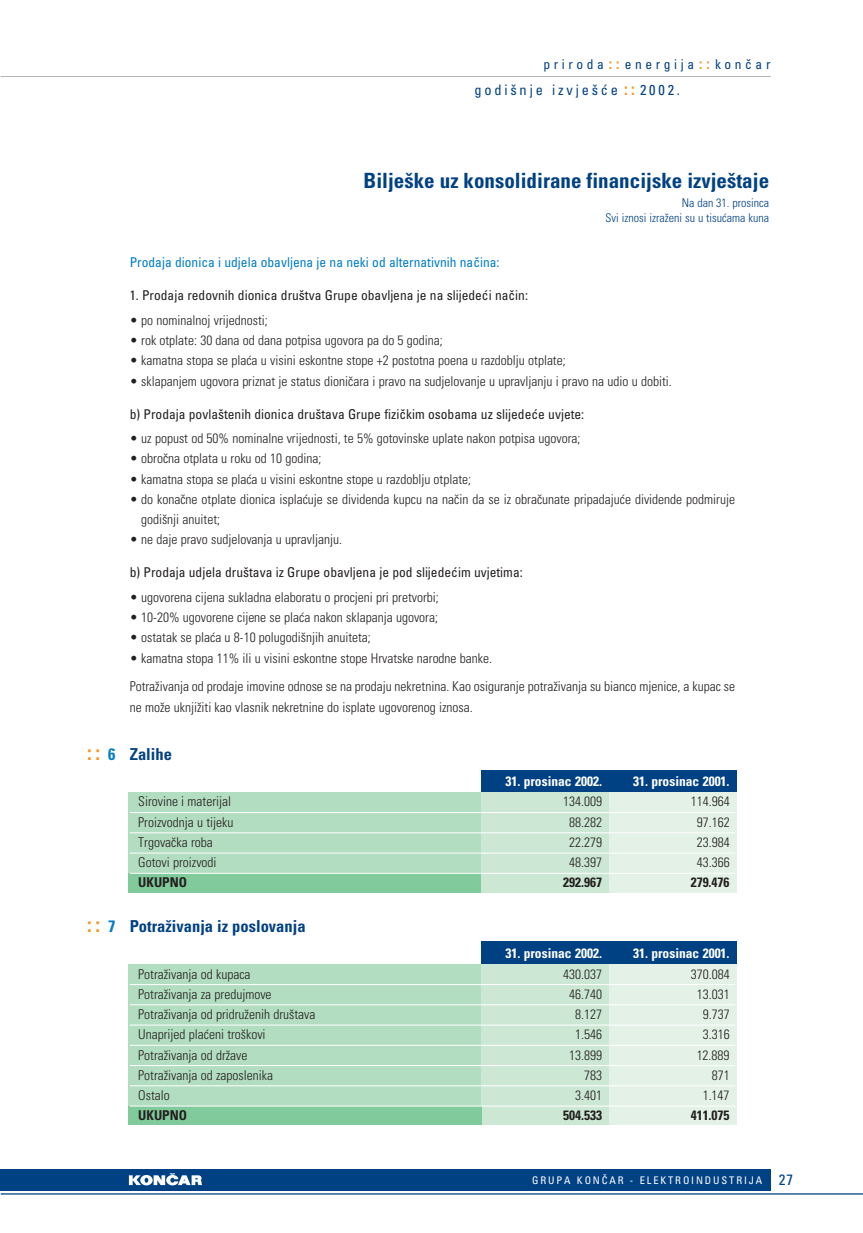
<style>
.page{position:relative;width:863px;height:1233px;background:#fff}
.page>*{position:absolute;margin:0;border:0;box-sizing:border-box;transform-origin:0 0}
.t1{font:700 condensed 21px "Univers";color:#004183}
.t2{font:700 condensed 16.5px "Univers";color:#004183}
.t3{font:condensed 14.4px "Univers";letter-spacing:.195em;color:#004183}
.t4{font:300 condensed 13.5px/20.2px "Univers";color:#231f1f}
.t5{font:condensed 13.5px "Univers";color:#231f1f}
.t6{font:700 condensed 13.5px "Univers";color:#fff}
.t7{font:condensed 13.5px "Univers";color:#007dc6}
.t8{font:700 condensed 13.5px "Univers";color:#231f1f}
.t9{font:condensed 13.5px "Univers";letter-spacing:.265em;color:#004183}
.t10{font:300 condensed 12px/15px "Univers";color:#004183;text-align:right}
.t11{font:condensed 10.5px "Univers";letter-spacing:.175em;color:#fff}
.s1{font-weight:700;font-size:15px;color:#f7941e}
.s2{font-weight:700;font-size:16.8px;color:#f7941e}
.s3{font-size:21px;color:#f7941e}
.s4{color:#007dc6}
.s5{font-size:15px;color:#004183}
</style>
<div class="page">
<div style="left:481px;top:942px;width:255px;height:23px;background:#004183"></div>
<div style="left:128px;top:964px;width:608px;height:161px;background:#b3ddc0"></div>
<div style="left:481px;top:770px;width:255px;height:22px;background:#004183"></div>
<div style="left:128px;top:792px;width:608px;height:101px;background:#b3ddc0"></div>
<hr style="left:1px;top:76px;width:769px;height:1px;background:#b2b4b6">
<div style="left:1px;top:1169px;width:769px;height:22px;background:#004183"></div>
<hr style="left:1px;top:1193px;width:861px;height:2px;background:#004183">
<svg style="left:129px;top:1173px;width:73px;height:12px"></svg>
<div style="left:609px;top:792px;width:127px;height:101px;background:#e3f1e7"></div>
<div style="left:481px;top:792px;width:128px;height:101px;background:#cce8d4"></div>
<div style="left:128px;top:873px;width:353px;height:20px;background:#81ca9b"></div>
<div style="left:609px;top:964px;width:127px;height:161px;background:#e3f1e7"></div>
<div style="left:481px;top:964px;width:128px;height:161px;background:#cce8d4"></div>
<div style="left:128px;top:1106px;width:353px;height:19px;background:#81ca9b"></div>
<hr style="left:130px;top:812px;width:605px;height:1px;background:#fff">
<hr style="left:130px;top:832px;width:605px;height:1px;background:#fff">
<hr style="left:130px;top:853px;width:605px;height:1px;background:#fff">
<hr style="left:130px;top:873px;width:605px;height:1px;background:#fff">
<hr style="left:130px;top:984px;width:605px;height:1px;background:#fff">
<hr style="left:130px;top:1004px;width:605px;height:1px;background:#fff">
<hr style="left:130px;top:1025px;width:605px;height:1px;background:#fff">
<hr style="left:130px;top:1045px;width:605px;height:1px;background:#fff">
<hr style="left:130px;top:1065px;width:605px;height:1px;background:#fff">
<hr style="left:130px;top:1085px;width:605px;height:1px;background:#fff">
<hr style="left:130px;top:1106px;width:605px;height:1px;background:#fff">
<p class="t9" style="left:543px;top:59px;width:228px">priroda<span class="s1">::</span> energija<span class="s1">::</span> konËar</p>
<p class="t3" style="left:474px;top:85px;width:207px">godiπnje izvjeπÊe <span class="s2">::</span> 2002.</p>
<h1 class="t1" style="left:363px;top:172px;width:407px">Biljeπke uz konsolidirane financijske izvjeπtaje</h1>
<p class="t10" style="left:605px;top:196px;width:165px">Na dan 31. prosinca<br>Svi iznosi izraæeni su u tisuÊama kuna</p>
<p class="t7" style="left:130px;top:258px;width:371px">Prodaja dionica i udjela obavljena je na neki od alternativnih naËina:</p>
<p class="t5" style="left:130px;top:291px;width:400px">1. Prodaja redovnih dionica druπtva Grupe obavljena je na slijedeÊi naËin:</p>
<p class="t4" style="left:130px;top:311px;width:139px">• po nominalnoj vrijednosti;</p>
<p class="t4" style="left:130px;top:332px;width:314px">• rok otplate: 30 dana od dana potpisa ugovora pa do 5 godina;</p>
<p class="t4" style="left:130px;top:352px;width:437px">• kamatna stopa se plaÊa u visini eskontne stope +2 postotna poena u razdoblju otplate;</p>
<p class="t4" style="left:130px;top:372px;width:543px">• sklapanjem ugovora priznat je status dioniËara i pravo na sudjelovanje u upravljanju i pravo na udio u dobiti.</p>
<p class="t5" style="left:130px;top:409px;width:456px">b) Prodaja povlaπtenih dionica druπtava Grupe fiziËkim osobama uz slijedeÊe uvjete:</p>
<p class="t4" style="left:130px;top:430px;width:452px">• uz popust od 50% nominalne vrijednosti, te 5% gotovinske uplate nakon potpisa ugovora;</p>
<p class="t4" style="left:130px;top:450px;width:193px">• obroËna otplata u roku od 10 godina;</p>
<p class="t4" style="left:130px;top:470px;width:343px">• kamatna stopa se plaÊa u visini eskontne stope u razdoblju otplate;</p>
<p class="t4" style="left:141px;top:490px;width:595px;text-indent:-11px">• do konaËne otplate dionica isplaÊuje se dividenda kupcu na naËin da se iz obraËunate pripadajuÊe dividende podmiruje godiπnji anuitet;</p>
<p class="t4" style="left:130px;top:531px;width:214px">• ne daje pravo sudjelovanja u upravljanju.</p>
<p class="t5" style="left:130px;top:568px;width:394px">b) Prodaja udjela druπtava iz Grupe obavljena je pod slijedeÊim uvjetima:</p>
<p class="t4" style="left:130px;top:588px;width:310px">• ugovorena cijena sukladna elaboratu o procjeni pri pretvorbi;</p>
<p class="t4" style="left:130px;top:609px;width:310px">• 10-20% ugovorene cijene se plaÊa nakon sklapanja ugovora;</p>
<p class="t4" style="left:130px;top:629px;width:243px">• ostatak se plaÊa u 8-10 polugodiπnjih anuiteta;</p>
<p class="t4" style="left:130px;top:645px;width:607px;line-height:28.8px">• kamatna stopa 11% ili u visini eskontne stope Hrvatske narodne banke.<br>Potraæivanja od prodaje imovine odnose se na prodaju nekretnina. Kao osiguranje potraæivanja su bianco mjenice, a kupac se</p>
<p class="t4" style="left:130px;top:698px;width:344px">ne moæe uknjiæiti kao vlasnik nekretnine do isplate ugovorenog iznosa.</p>
<p class="t2" style="left:87px;top:748px;width:86px"><span class="s3">: :</span> <span class="s4">6</span> Zalihe</p>
<p class="t6" style="left:505px;top:777px;width:98px">31. prosinac 2002.</p>
<p class="t6" style="left:633px;top:777px;width:98px">31. prosinac 2001.</p>
<p class="t4" style="left:138px;top:793px;width:94px">Sirovine i materijal</p>
<p class="t4" style="left:563px;top:793px;width:40px">134.009</p>
<p class="t4" style="left:690px;top:793px;width:40px">114.964</p>
<p class="t4" style="left:138px;top:813px;width:97px">Proizvodnja u tijeku</p>
<p class="t4" style="left:569px;top:813px;width:34px">88.282</p>
<p class="t4" style="left:696px;top:813px;width:34px">97.162</p>
<p class="t4" style="left:138px;top:833px;width:76px">TrgovaËka roba</p>
<p class="t4" style="left:569px;top:833px;width:34px">22.279</p>
<p class="t4" style="left:696px;top:833px;width:34px">23.984</p>
<p class="t4" style="left:138px;top:854px;width:80px">Gotovi proizvodi</p>
<p class="t4" style="left:569px;top:854px;width:34px">48.397</p>
<p class="t4" style="left:696px;top:854px;width:34px">43.366</p>
<p class="t8" style="left:138px;top:878px;width:50px">UKUPNO</p>
<p class="t8" style="left:563px;top:878px;width:40px">292.967</p>
<p class="t8" style="left:690px;top:878px;width:40px">279.476</p>
<p class="t2" style="left:87px;top:920px;width:220px"><span class="s3">: :</span> <span class="s4">7</span> Potraæivanja iz poslovanja</p>
<p class="t6" style="left:505px;top:949px;width:98px">31. prosinac 2002.</p>
<p class="t6" style="left:633px;top:949px;width:98px">31. prosinac 2001.</p>
<p class="t4" style="left:138px;top:965px;width:114px">Potraæivanja od kupaca</p>
<p class="t4" style="left:563px;top:965px;width:40px">430.037</p>
<p class="t4" style="left:690px;top:965px;width:40px">370.084</p>
<p class="t4" style="left:138px;top:985px;width:135px">Potraæivanja za predujmove</p>
<p class="t4" style="left:569px;top:985px;width:34px">46.740</p>
<p class="t4" style="left:696px;top:985px;width:34px">13.031</p>
<p class="t4" style="left:138px;top:1005px;width:178px">Potraæivanja od pridruæenih druπtava</p>
<p class="t4" style="left:575px;top:1005px;width:28px">8.127</p>
<p class="t4" style="left:702px;top:1005px;width:28px">9.737</p>
<p class="t4" style="left:138px;top:1026px;width:129px">Unaprijed plaÊeni troπkovi</p>
<p class="t4" style="left:575px;top:1026px;width:28px">1.546</p>
<p class="t4" style="left:702px;top:1026px;width:28px">3.316</p>
<p class="t4" style="left:138px;top:1046px;width:111px">Potraæivanja od dræave</p>
<p class="t4" style="left:569px;top:1046px;width:34px">13.899</p>
<p class="t4" style="left:696px;top:1046px;width:34px">12.889</p>
<p class="t4" style="left:138px;top:1066px;width:136px">Potraæivanja od zaposlenika</p>
<p class="t4" style="left:584px;top:1066px;width:19px">783</p>
<p class="t4" style="left:711px;top:1066px;width:19px">871</p>
<p class="t4" style="left:138px;top:1086px;width:33px">Ostalo</p>
<p class="t4" style="left:575px;top:1086px;width:28px">3.401</p>
<p class="t4" style="left:702px;top:1086px;width:28px">1.147</p>
<p class="t8" style="left:138px;top:1111px;width:50px">UKUPNO</p>
<p class="t8" style="left:563px;top:1111px;width:40px">504.533</p>
<p class="t8" style="left:690px;top:1111px;width:40px">411.075</p>
<p class="t11" style="left:532px;top:1176px;width:262px">GRUPA KON»AR - ELEKTROINDUSTRIJA <span class="s5">27</span></p>
</div>
